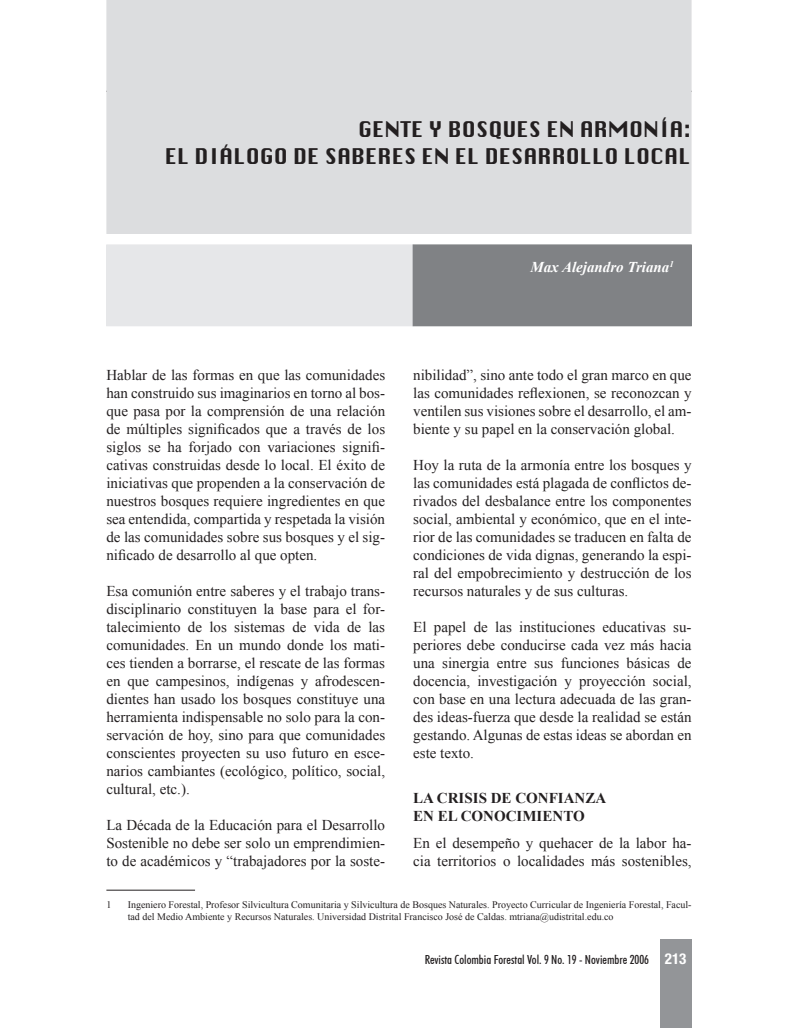
<style>
.page{position:relative;width:798px;height:1028px;background:#fff}
.page>*{position:absolute;margin:0;border:0;box-sizing:border-box;transform-origin:0 0}
.t1{font:22.5px/27px "Chicane";color:#231f20;text-align:right}
.t2{font:15px/18px "Times New Roman";color:#231f20;text-align:justify}
.t3{font:700 15px/18px "Times New Roman";color:#231f20}
.t4{font:italic 700 15px "Times New Roman";color:#fff}
.t5{font:500 condensed 12.5px "Futura BT";color:#231f20}
.t6{font:10px/12px "Times New Roman";color:#231f20}
.s1{font-family:"Helvetica Neue";font-weight:700;font-size:15px;color:#fff}
</style>
<div class="page">
<div style="left:659px;top:939px;width:32px;height:89px;background:#939598"></div>
<div style="left:106px;top:0;width:585px;height:234px;background:#dcdddf"></div>
<div style="left:107px;top:245px;width:305px;height:81px;background:#e6e7e9"></div>
<div style="left:106px;top:244px;width:307px;height:82px;border:1px solid #e6e7e9"></div>
<div style="left:413px;top:245px;width:278px;height:81px;background:#808285"></div>
<div style="left:412px;top:244px;width:279px;height:82px;border:1px solid #808285"></div>
<hr style="left:106px;top:889px;width:89px;height:1px;background:#231f20">
<h1 class="t1" style="left:165px;top:116px;width:527px">GENTE Y BOSQUES EN ARMONÍA:<br>EL DIÁLOGO DE SABERES EN EL DESARROLLO LOCAL</h1>
<p class="t4" style="left:530px;top:257px;width:145px">Max Alejandro Triana<sup>1</sup></p>
<p class="t2" style="left:106px;top:366px;width:280px">Hablar de las formas en que las comunidades han construido sus imaginarios en torno al bos&shy;que pasa por la comprensión de una relación de múltiples significados que a través de los siglos se ha forjado con variaciones signifi&shy;cativas construidas desde lo local. El éxito de iniciativas que propenden a la conservación de nuestros bosques requiere ingredientes en que sea entendida, compartida y respetada la visión de las comunidades sobre sus bosques y el sig&shy;nificado de desarrollo al que opten.</p>
<p class="t2" style="left:106px;top:582px;width:280px">Esa comunión entre saberes y el trabajo trans&shy;disciplinario constituyen la base para el for&shy;talecimiento de los sistemas de vida de las comunidades. En un mundo donde los mati&shy;ces tienden a borrarse, el rescate de las formas en que campesinos, indígenas y afrodescen&shy;dientes han usado los bosques constituye una herramienta indispensable no solo para la con&shy;servación de hoy, sino para que comunidades conscientes proyecten su uso futuro en esce&shy;narios cambiantes (ecológico, político, social, cultural, etc.).</p>
<p class="t2" style="left:106px;top:816px;width:280px">La Década de la Educación para el Desarrollo Sostenible no debe ser solo un emprendimien&shy;to de académicos y “trabajadores por la soste-</p>
<p class="t2" style="left:413px;top:366px;width:280px">nibilidad”, sino ante todo el gran marco en que las comunidades reflexionen, se reconozcan y ventilen sus visiones sobre el desarrollo, el am&shy;biente y su papel en la conservación global.</p>
<p class="t2" style="left:413px;top:456px;width:280px">Hoy la ruta de la armonía entre los bosques y las comunidades está plagada de conflictos de&shy;rivados del desbalance entre los componentes social, ambiental y económico, que en el inte&shy;rior de las comunidades se traducen en falta de condiciones de vida dignas, generando la espi&shy;ral del empobrecimiento y destrucción de los recursos naturales y de sus culturas.</p>
<p class="t2" style="left:413px;top:618px;width:280px">El papel de las instituciones educativas su&shy;periores debe conducirse cada vez más hacia una sinergia entre sus funciones básicas de docencia, investigación y proyección social, con base en una lectura adecuada de las gran&shy;des ideas-fuerza que desde la realidad se están gestando. Algunas de estas ideas se abordan en este texto.</p>
<p class="t3" style="left:413px;top:788px;width:194px">LA CRISIS DE CONFIANZA<br>EN EL CONOCIMIENTO</p>
<p class="t2" style="left:413px;top:834px;width:280px">En el desempeño y quehacer de la labor ha&shy;cia territorios o localidades más sostenibles,</p>
<p class="t6" style="left:106px;top:898px;width:6px">1</p>
<p class="t6" style="left:128px;top:898px;width:565px">Ingeniero Forestal, Profesor Silvicultura Comunitaria y Silvicultura de Bosques Naturales. Proyecto Curricular de Ingeniería Forestal, Facul&shy;tad del Medio Ambiente y Recursos Naturales. Universidad Distrital Francisco José de Caldas. mtriana@udistrital.edu.co</p>
<p class="t5" style="left:424px;top:952px;width:263px">Revista Colombia Forestal Vol. 9 No. 19 - Noviembre 2006 <span class="s1">213</span></p>
</div>
